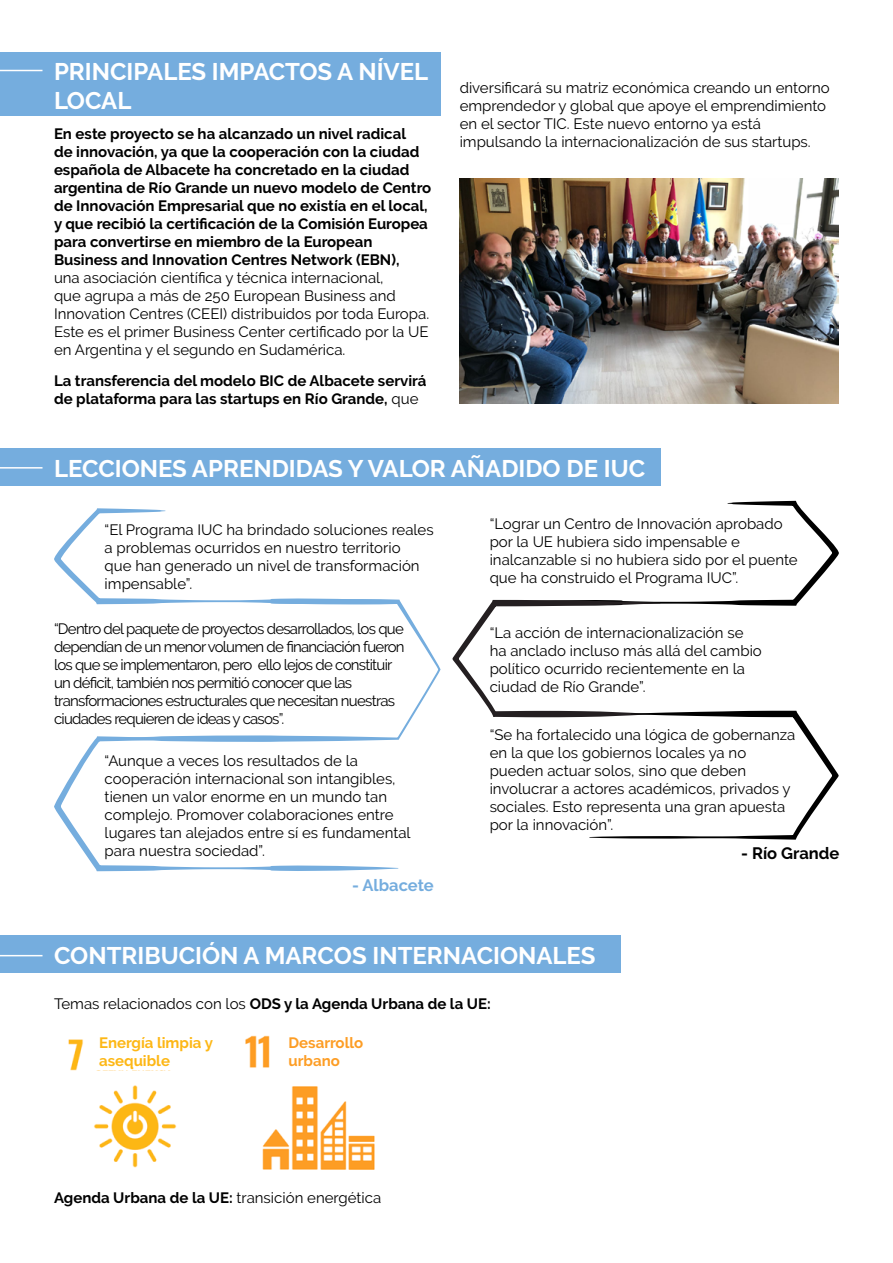
<style>
.page{position:relative;width:893px;height:1263px;background:#fff}
.page>*{position:absolute;margin:0;border:0;box-sizing:border-box;transform-origin:0 0}
.t1{font:700 24px/28.8px "Raleway";color:#fff}
.t2{font:700 16.5px "Raleway";color:#000}
.t3{font:700 16.5px "Raleway";color:#75adde}
.t4{font:15px/18px "Raleway";color:#000}
.t5{font:700 15px/18px "Raleway";color:#000}
.t6{font:15px/18px "Raleway";letter-spacing:-.05em;color:#000}
.t7{font:700 15px/18px "Raleway";color:#fdb715}
.t8{font:700 15px/18px "Raleway";color:#fd9d24}
.s1{font-weight:400}
.s2{font-weight:700}
</style>
<div class="page">
<img style="left:68px;top:1039px;width:109px;height:129px">
<img style="left:459px;top:179px;width:380px;height:225px">
<div style="left:0;top:52px;width:441px;height:64px;background:#75adde"></div>
<hr style="left:0;top:70px;width:43px;height:1px;background:#fff">
<div style="left:0;top:448px;width:660px;height:38px;background:#75adde"></div>
<hr style="left:0;top:467px;width:43px;height:2px;background:#fff">
<svg style="left:54px;top:508px;width:285px;height:96px"></svg>
<svg style="left:98px;top:599px;width:343px;height:141px"></svg>
<div style="left:0;top:935px;width:621px;height:38px;background:#75adde"></div>
<hr style="left:0;top:955px;width:43px;height:1px;background:#fff">
<svg style="left:54px;top:736px;width:344px;height:135px"></svg>
<svg style="left:452px;top:501px;width:387px;height:339px"></svg>
<img style="left:245px;top:1035px;width:130px;height:135px">
<div style="left:277px;top:1034px;width:115px;height:36px;background:#fff"></div>
<div style="left:87px;top:1034px;width:116px;height:36px;background:#fff"></div>
<h1 class="t1" style="left:54px;top:57px;width:376px">PRINCIPALES IMPACTOS A NÍVEL<br>LOCAL</h1>
<p class="t5" style="left:54px;top:125px;width:379px">En este proyecto se ha alcanzado un nivel radical<br>de innovación, ya que la cooperación con la ciudad española de Albacete ha concretado en la ciudad argentina de Río Grande un nuevo modelo de Centro de Innovación Empresarial que no existía en el local, y que recibió la certificación de la Comisión Europea para convertirse en miembro de la European Business and Innovation Centres Network (EBN),</p>
<p class="t4" style="left:54px;top:269px;width:377px">una asociación científica y técnica internacional,<br>que agrupa a más de 250 European Business and Innovation Centres (CEEI) distribuidos por toda Europa.<br>Este es el primer Business Center certificado por la UE en Argentina y el segundo en Sudamérica.</p>
<p class="t5" style="left:54px;top:372px;width:374px">La transferencia del modelo BIC de Albacete servirá de plataforma para las startups en Río Grande, <span class="s1">que</span></p>
<p class="t4" style="left:460px;top:79px;width:372px">diversificará su matriz económica creando un entorno emprendedor y global que apoye el emprendimiento en el sector TIC. Este nuevo entorno ya está impulsando la internacionalización de sus startups.</p>
<h1 class="t1" style="left:54px;top:454px;width:593px">LECCIONES APRENDIDAS Y VALOR AÑADIDO DE IUC</h1>
<p class="t4" style="left:105px;top:521px;width:331px">“El Programa IUC ha brindado soluciones reales a problemas ocurridos en nuestro territorio<br>que han generado un nivel de transformación impensable”.</p>
<p class="t6" style="left:54px;top:619px;width:352px">“Dentro del paquete de proyectos desarrollados, los que dependían de un menor volumen de financiación fueron los que se implementaron, pero ello lejos de constituir un déficit, también nos permitió conocer que las transformaciones estructurales que necesitan nuestras ciudades requieren de ideas y casos”.</p>
<p class="t4" style="left:105px;top:751px;width:307px">“Aunque a veces los resultados de la cooperación internacional son intangibles, tienen un valor enorme en un mundo tan complejo. Promover colaboraciones entre lugares tan alejados entre sí es fundamental para nuestra sociedad”.</p>
<p class="t3" style="left:352px;top:876px;width:83px">- Albacete</p>
<p class="t4" style="left:490px;top:514px;width:310px">“Lograr un Centro de Innovación aprobado por la UE hubiera sido impensable e inalcanzable si no hubiera sido por el puente que ha construido el Programa IUC”.</p>
<p class="t4" style="left:490px;top:624px;width:274px">“La acción de internacionalización se ha anclado incluso más allá del cambio político ocurrido recientemente en la ciudad de Río Grande”.</p>
<p class="t4" style="left:490px;top:726px;width:307px">“Se ha fortalecido una lógica de gobernanza en la que los gobiernos locales ya no pueden actuar solos, sino que deben involucrar a actores académicos, privados y sociales. Esto representa una gran apuesta por la innovación”.</p>
<p class="t2" style="left:741px;top:844px;width:100px">- Río Grande</p>
<h1 class="t1" style="left:54px;top:941px;width:543px">CONTRIBUCIÓN A MARCOS INTERNACIONALES</h1>
<p class="t5" style="left:54px;top:994px;width:438px"><span class="s1">Temas relacionados con los</span> ODS y la Agenda Urbana de la UE:</p>
<p class="t7" style="left:99px;top:1034px;width:115px">Energía limpia y asequible</p>
<p class="t8" style="left:289px;top:1034px;width:76px">Desarrollo urbano</p>
<p class="t4" style="left:54px;top:1189px;width:329px"><span class="s2">Agenda Urbana de la UE:</span> transición energética</p>
</div>
